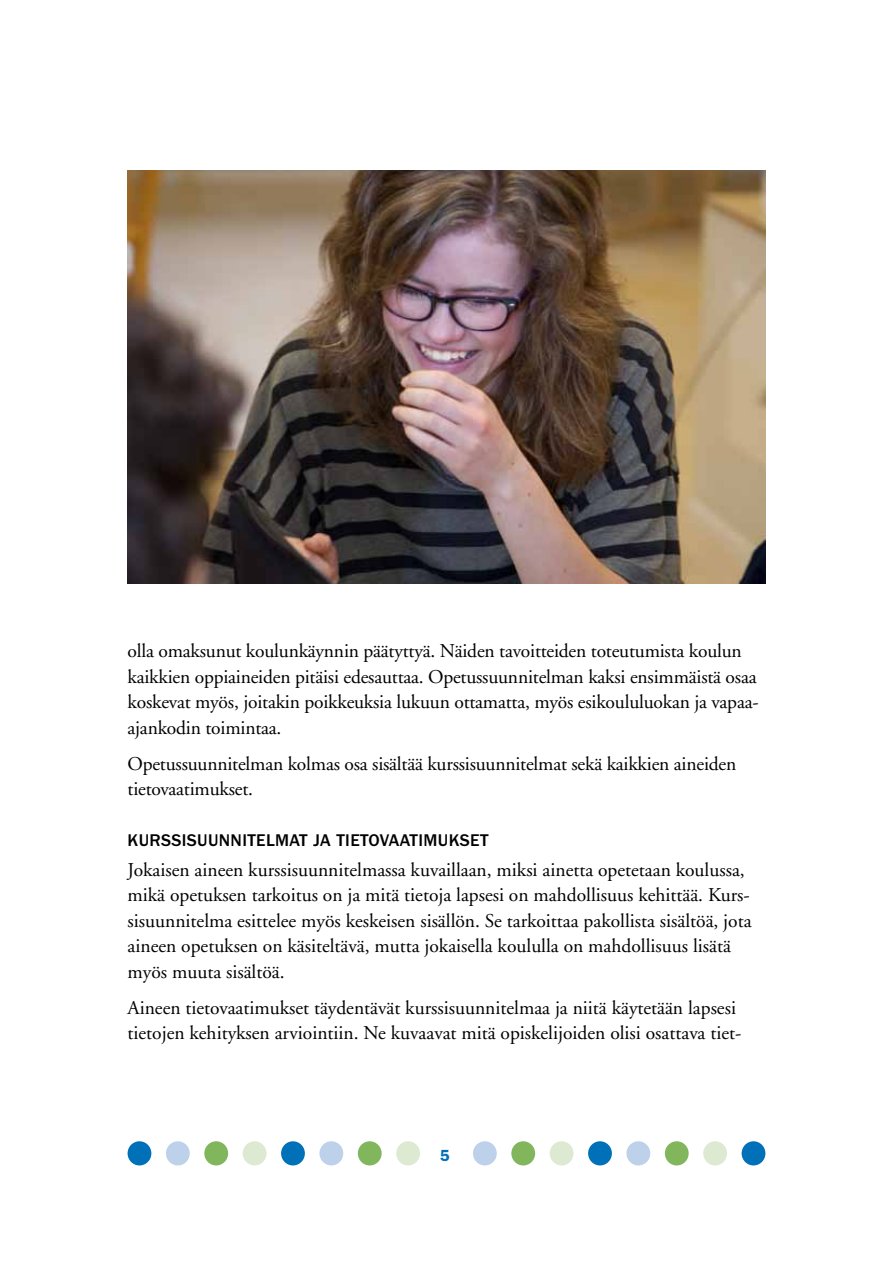
<style>
.page{position:relative;width:893px;height:1263px;background:#fff}
.page>*{position:absolute;margin:0;border:0;box-sizing:border-box;transform-origin:0 0}
.t1{font:19.5px/25.5px "Adobe Garamond LT";color:#000}
.t2{font:500 17.55px "Franklin Gothic LT";letter-spacing:.02em;color:#000}
.t3{font:600 16.2px "Franklin Gothic LT";color:#0071b9}
</style>
<div class="page">
<div style="left:703px;top:1141px;width:24px;height:24px;background:#ddead1;border-radius:50%"></div>
<div style="left:742px;top:1141px;width:23px;height:24px;background:#0071b9;border-radius:50%"></div>
<div style="left:665px;top:1141px;width:24px;height:24px;background:#81b65d;border-radius:50%"></div>
<div style="left:626px;top:1141px;width:24px;height:24px;background:#bdd1ea;border-radius:50%"></div>
<div style="left:358px;top:1141px;width:24px;height:24px;background:#81b65d;border-radius:50%"></div>
<div style="left:511px;top:1141px;width:24px;height:24px;background:#81b65d;border-radius:50%"></div>
<div style="left:204px;top:1141px;width:24px;height:24px;background:#81b65d;border-radius:50%"></div>
<div style="left:588px;top:1141px;width:24px;height:24px;background:#0071b9;border-radius:50%"></div>
<div style="left:319px;top:1141px;width:24px;height:24px;background:#bdd1ea;border-radius:50%"></div>
<div style="left:166px;top:1141px;width:24px;height:24px;background:#bdd1ea;border-radius:50%"></div>
<div style="left:550px;top:1141px;width:23px;height:24px;background:#ddead1;border-radius:50%"></div>
<div style="left:281px;top:1141px;width:24px;height:24px;background:#0071b9;border-radius:50%"></div>
<div style="left:128px;top:1141px;width:23px;height:24px;background:#0071b9;border-radius:50%"></div>
<div style="left:473px;top:1141px;width:24px;height:24px;background:#bdd1ea;border-radius:50%"></div>
<div style="left:396px;top:1141px;width:24px;height:24px;background:#ddead1;border-radius:50%"></div>
<div style="left:243px;top:1141px;width:23px;height:24px;background:#ddead1;border-radius:50%"></div>
<img style="left:128px;top:171px;width:637px;height:413px">
<p class="t1" style="left:128px;top:638px;width:633px">olla omaksunut koulunkäynnin päätyttyä. Näiden tavoitteiden toteutumista koulun kaikkien oppiaineiden pitäisi edesauttaa. Opetussuunnitelman kaksi ensimmäistä osaa koskevat myös, joitakin poikkeuksia lukuun ottamatta, myös esikoululuokan ja vapaa&shy;ajankodin toimintaa.</p>
<p class="t1" style="left:128px;top:751px;width:610px">Opetussuunnitelman kolmas osa sisältää kurssisuunnitelmat sekä kaikkien aineiden tietovaatimukset.</p>
<p class="t2" style="left:128px;top:830px;width:309px">KURSSISUU NNITELMAT JA TIETOVAATIMUKS</p>
<p class="t2" style="left:470px;top:830px;width:20px">ET</p>
<p class="t1" style="left:128px;top:857px;width:625px">Jokaisen aineen kurssisuunnitelmassa kuvaillaan, miksi ainetta opetetaan koulussa, mikä opetuksen tarkoitus on ja mitä tietoja lapsesi on mahdollisuus kehittää. Kurs&shy;sisuunnitelma esittelee myös keskeisen sisällön. Se tarkoittaa pakollista sisältöä, jota aineen opetuksen on käsiteltävä, mutta jokaisella koululla on mahdollisuus lisätä myös muuta sisältöä.</p>
<p class="t1" style="left:128px;top:995px;width:615px">Aineen tietovaatimukset täydentävät kurssisuunnitelmaa ja niitä käytetään lapsesi tietojen kehityksen arviointiin. Ne kuvaavat mitä opiskelijoiden olisi osattava tiet-</p>
<p class="t3" style="left:440px;top:1146px;width:11px">5</p>
</div>
